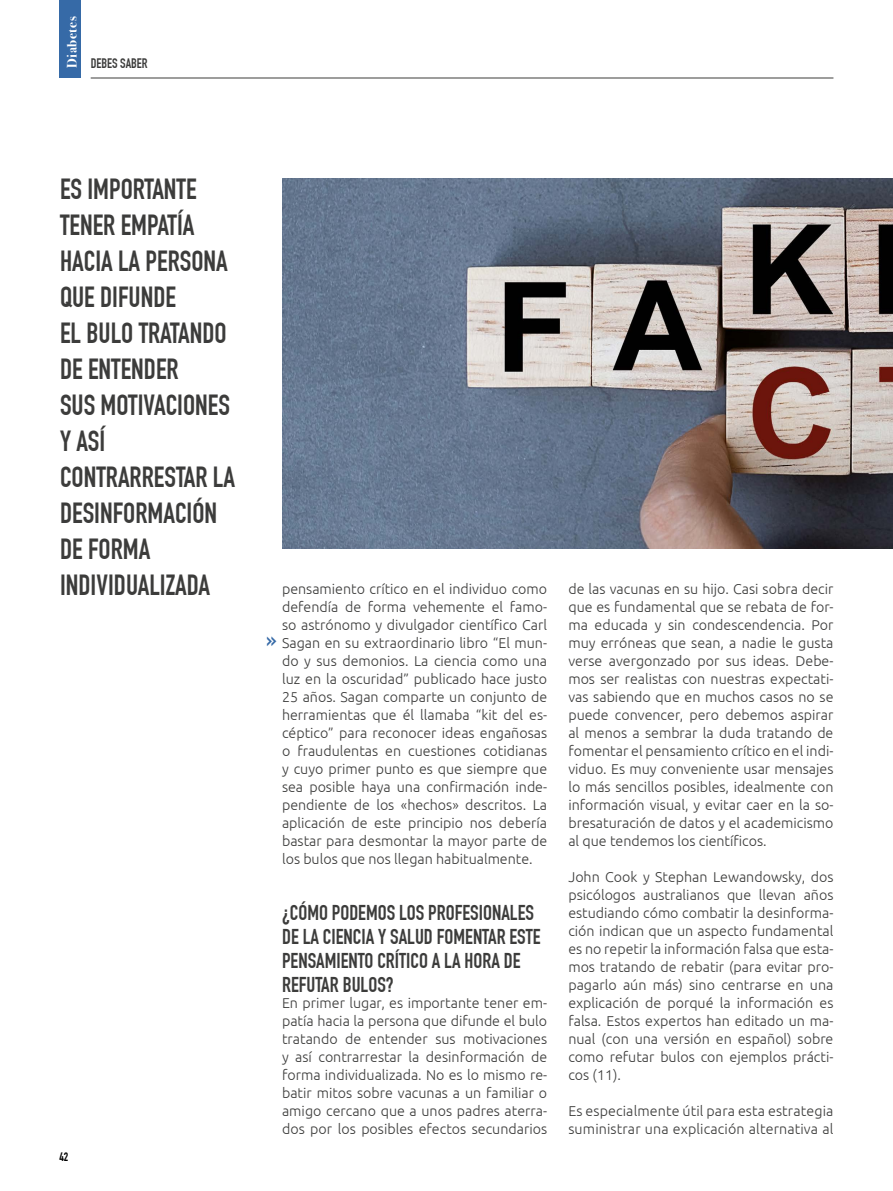
<style>
.page{position:relative;width:893px;height:1191px;background:#fff}
.page>*{position:absolute;margin:0;border:0;box-sizing:border-box;transform-origin:0 0}
.t1{font:28.5px/36px "DIN Engschrift Std";color:#3c3c3b}
.t2{font:23.85px "DIN Engschrift Std";color:#366aa7}
.t3{font:21px/24px "DIN Engschrift Std";color:#3c3c3b}
.t4{font:300 14.25px/18px "Ubuntu";color:#3c3c3b;text-align:justify}
.t5{font:13.5px "DIN Engschrift Std";color:#3c3c3b}
.t6{font:700 13.5px "Bodoni Svty Two ITCTT";letter-spacing:.04em;color:#fff}
.t7{font:12px "DIN Engschrift Std";color:#000}
</style>
<div class="page">
<hr style="left:91px;top:78px;width:742px;height:1px;background:#3c3c3b">
<div style="left:60px;top:0;width:21px;height:78px;background:#366aa7"></div>
<img style="left:282px;top:179px;width:611px;height:370px">
<p class="t6" style="left:61px;top:68px;width:53px;rotate:-90deg">Diabetes</p>
<p class="t5" style="left:91px;top:55px;width:58px">DEBES SABER</p>
<h1 class="t1" style="left:60px;top:171px;width:177px">ES IMPORTANTE<br>TENER EMPATÍA<br>HACIA LA PERSONA<br>QUE DIFUNDE<br>EL BULO TRATANDO<br>DE ENTENDER<br>SUS MOTIVACIONES<br>Y ASÍ<br>CONTRARRESTAR LA<br>DESINFORMACIÓN<br>DE FORMA<br>INDIVIDUALIZADA</h1>
<p class="t7" style="left:60px;top:1149px;width:10px">42</p>
<p class="t4" style="left:282px;top:580px;width:267px">pensamiento crítico en el individuo como defendía de forma vehemente el famo&shy;so astrónomo y divulgador científico Carl Sagan en su extraordinario libro “El mun&shy;do y sus demonios. La ciencia como una luz en la oscuridad” publicado hace justo 25 años. Sagan comparte un conjunto de herramientas que él llamaba “kit del es&shy;céptico” para reconocer ideas engañosas o fraudulentas en cuestiones cotidianas y cuyo primer punto es que siempre que sea posible haya una confirmación inde&shy;pendiente de los «hechos» descritos. La aplicación de este principio nos debería bastar para desmontar la mayor parte de los bulos que nos llegan habitualmente.</p>
<h3 class="t3" style="left:282px;top:900px;width:260px">¿CÓMO PODEMOS LOS PROFESIONALES<br>DE LA CIENCIA Y SALUD FOMENTAR ESTE<br>PENSAMIENTO CRÍTICO A LA HORA DE<br>REFUTAR BULOS?</h3>
<p class="t4" style="left:282px;top:994px;width:267px">En primer lugar, es importante tener em&shy;patía hacia la persona que difunde el bulo tratando de entender sus motivaciones y así contrarrestar la desinformación de forma individualizada. No es lo mismo re&shy;batir mitos sobre vacunas a un familiar o amigo cercano que a unos padres aterra&shy;dos por los posibles efectos secundarios</p>
<h2 class="t2" style="left:266px;top:625px;width:12px">»</h2>
<p class="t4" style="left:568px;top:580px;width:267px">de las vacunas en su hijo. Casi sobra decir que es fundamental que se rebata de for&shy;ma educada y sin condescendencia. Por muy erróneas que sean, a nadie le gusta verse avergonzado por sus ideas. Debe&shy;mos ser realistas con nuestras expectati&shy;vas sabiendo que en muchos casos no se puede convencer, pero debemos aspirar al menos a sembrar la duda tratando de fomentar el pensamiento crítico en el indi&shy;viduo. Es muy conveniente usar mensajes lo más sencillos posibles, idealmente con información visual, y evitar caer en la so&shy;bresaturación de datos y el academicismo al que tendemos los científicos.</p>
<p class="t4" style="left:568px;top:868px;width:267px">John Cook y Stephan Lewandowsky, dos psicólogos australianos que llevan años estudiando cómo combatir la desinforma&shy;ción indican que un aspecto fundamental es no repetir la información falsa que esta&shy;mos tratando de rebatir (para evitar pro&shy;pagarlo aún más) sino centrarse en una explicación de porqué la información es falsa. Estos expertos han editado un ma&shy;nual (con una versión en español) sobre como refutar bulos con ejemplos prácti&shy;cos (11).</p>
<p class="t4" style="left:568px;top:1101px;width:267px">Es especialmente útil para esta estrategia suministrar una explicación alternativa al</p>
</div>
